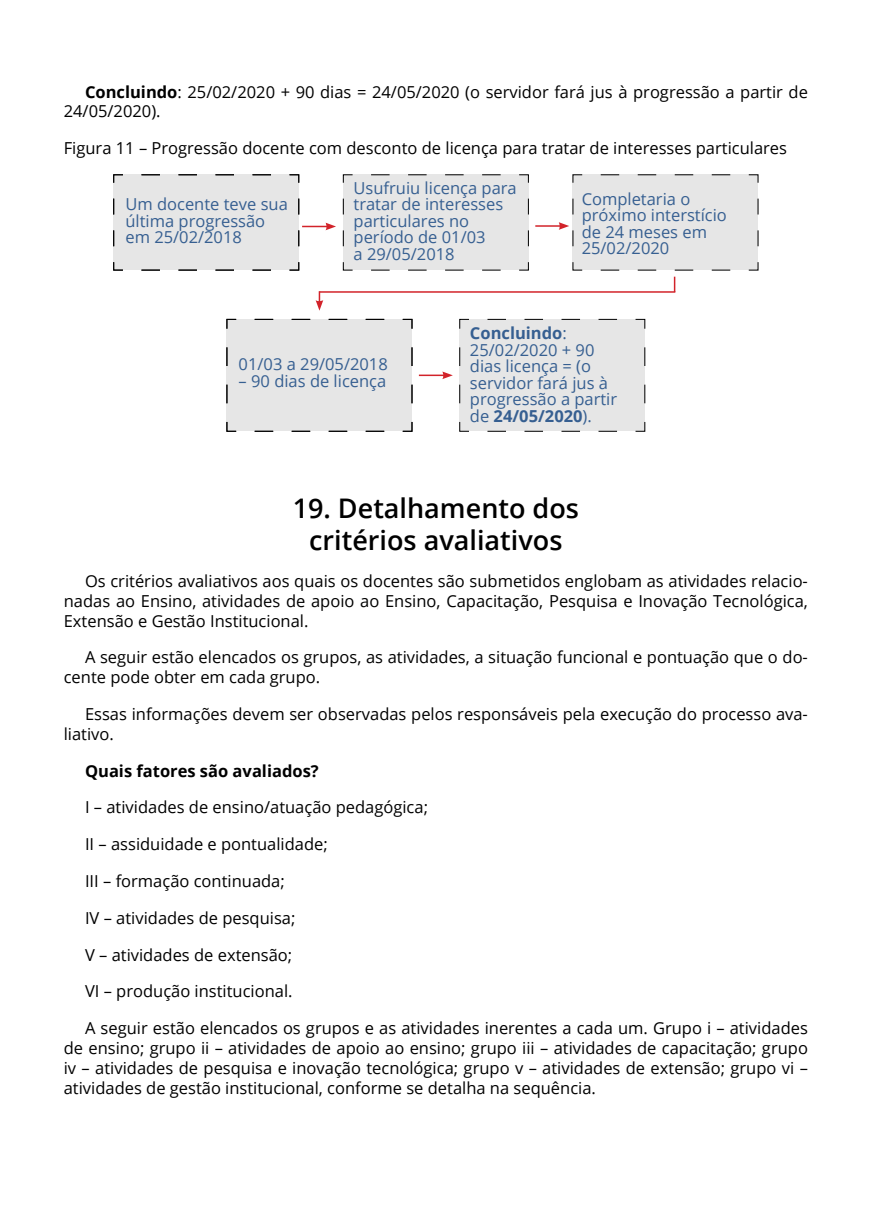
<style>
.page{position:relative;width:893px;height:1212px;background:#fff}
.page>*{position:absolute;margin:0;border:0;box-sizing:border-box;transform-origin:0 0}
.t1{font:600 27px/32.4px "Open Sans";color:#000;text-align:center}
.t2{font:16.5px/19.8px "Open Sans";color:#000}
.t3{font:16.5px/16.5px "Open Sans";color:#365f91}
.t4{font:700 16.5px "Open Sans";color:#000}
.s1{font-weight:700}
</style>
<div class="page">
<div style="left:343px;top:174px;width:186px;height:97px;background:#e6e6e6"></div>
<div style="left:227px;top:319px;width:186px;height:113px;background:#e6e6e6"></div>
<div style="left:459px;top:319px;width:186px;height:113px;background:#e6e6e6"></div>
<svg style="left:113px;top:174px;width:223px;height:97px"></svg>
<hr style="left:535px;top:225px;width:26px;height:2px;background:#d2232a">
<svg style="left:559px;top:174px;width:200px;height:97px;background:#e5e5e5"></svg>
<svg style="left:674px;top:277px;width:1px;height:14px"></svg>
<hr style="left:319px;top:291px;width:356px;height:2px;background:#d2232a">
<svg style="left:316px;top:291px;width:7px;height:20px"></svg>
<svg style="left:419px;top:371px;width:34px;height:8px"></svg>
<p class="t2" style="left:64px;top:81px;width:746px;text-indent:21px"><span class="s1">Concluindo</span>: 25/02/2020 + 90 dias = 24/05/2020 (o servidor fará jus à progressão a partir de<br>24/05/2020).</p>
<p class="t2" style="left:64px;top:138px;width:725px">Figura 11 – Progressão docente com desconto de licença para tratar de interesses particulares</p>
<p class="t3" style="left:125px;top:196px;width:164px">Um docente teve sua última progressão em 25/02/2018</p>
<p class="t3" style="left:354px;top:179px;width:165px">Usufruiu licença para tratar de interesses particulares no período de 01/03<br>a 29/05/2018</p>
<p class="t3" style="left:582px;top:190px;width:147px">Completaria o próximo interstício de 24 meses em<br>25/02/2020</p>
<p class="t3" style="left:239px;top:355px;width:151px">01/03 a 29/05/2018</p>
<p class="t3" style="left:239px;top:372px;width:149px">– 90 dias de licença</p>
<p class="t3" style="left:470px;top:324px;width:149px"><span class="s1">Concluindo</span>:<br>25/02/2020 + 90 dias licença = (o servidor fará jus à progressão a partir de <span class="s1">24/05/2020</span>).</p>
<h1 class="t1" style="left:293px;top:491px;width:288px">19. Detalhamento dos critérios avaliativos</h1>
<p class="t2" style="left:64px;top:571px;width:746px;text-align:justify;text-indent:21px">Os critérios avaliativos aos quais os docentes são submetidos englobam as atividades relacio&shy;nadas ao Ensino, atividades de apoio ao Ensino, Capacitação, Pesquisa e Inovação Tecnológica, Extensão e Gestão Institucional.</p>
<p class="t2" style="left:64px;top:647px;width:746px;text-indent:21px">A seguir estão elencados os grupos, as atividades, a situação funcional e pontuação que o do&shy;cente pode obter em cada grupo.</p>
<p class="t2" style="left:64px;top:704px;width:746px;text-indent:21px">Essas informações devem ser observadas pelos responsáveis pela execução do processo ava&shy;liativo.</p>
<p class="t4" style="left:85px;top:759px;width:235px">Quais fatores são avaliados?</p>
<p class="t2" style="left:85px;top:797px;width:345px">I – atividades de ensino/atuação pedagógica;</p>
<p class="t2" style="left:85px;top:834px;width:244px">II – assiduidade e pontualidade;</p>
<p class="t2" style="left:85px;top:871px;width:201px">III – formação continuada;</p>
<p class="t2" style="left:85px;top:907px;width:212px">IV – atividades de pesquisa;</p>
<p class="t2" style="left:85px;top:944px;width:209px">V – atividades de extensão;</p>
<p class="t2" style="left:85px;top:981px;width:209px">VI – produção institucional.</p>
<p class="t2" style="left:64px;top:1018px;width:746px;text-align:justify;text-indent:21px">A seguir estão elencados os grupos e as atividades inerentes a cada um. Grupo i – atividades de ensino; grupo ii – atividades de apoio ao ensino; grupo iii – atividades de capacitação; grupo iv – atividades de pesquisa e inovação tecnológica; grupo v – atividades de extensão; grupo vi – atividades de gestão institucional, conforme se detalha na sequência.</p>
</div>
